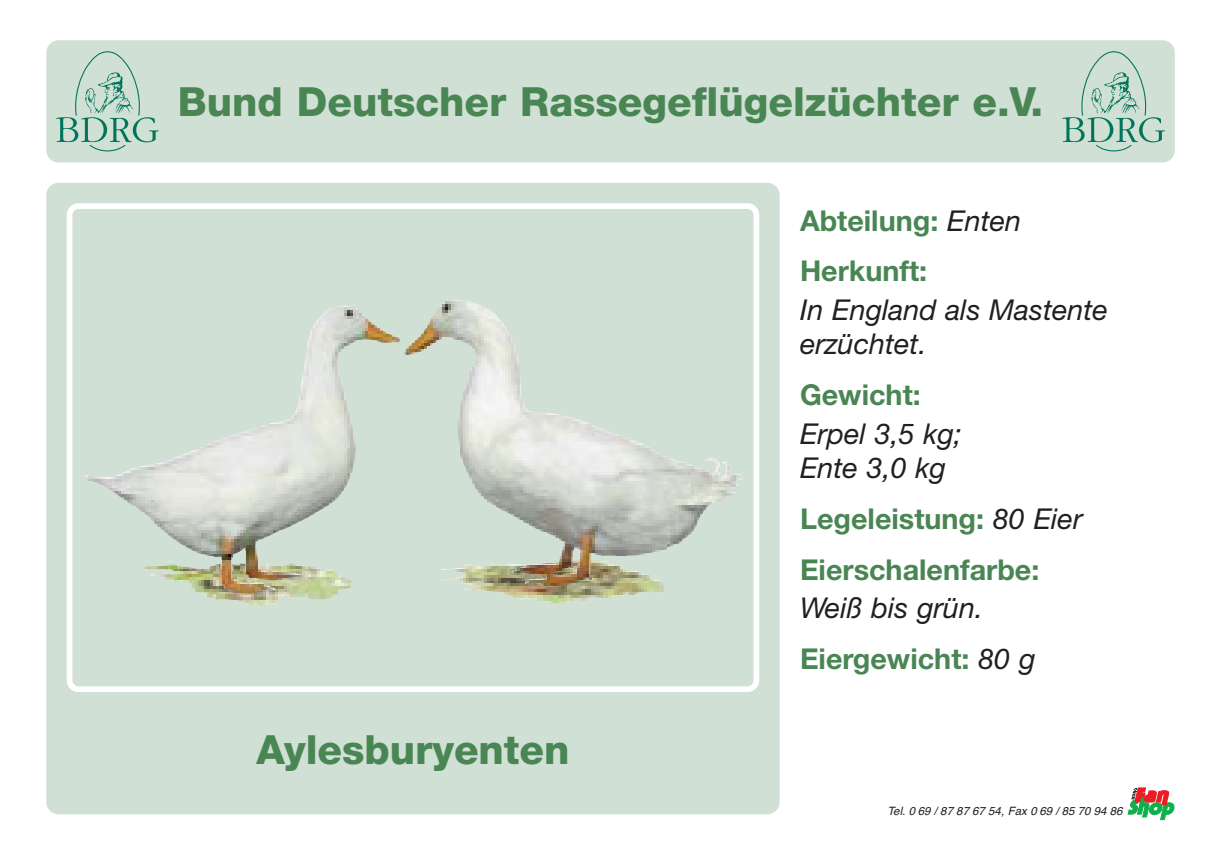
<style>
.page{position:relative;width:1221px;height:855px;background:#fff}
.page>*{position:absolute;margin:0;border:0;box-sizing:border-box;transform-origin:0 0}
.t1{font:800 40.2px "Helvetica Neue";color:#498654}
.t2{font:italic 28.8px/34.5px "Helvetica Neue";color:#231f20}
.t3{font:700 28.8px/50.7px "Helvetica Neue";color:#498654}
.t4{font:italic 11.4px "Helvetica";color:#231f20}
.s1{font-weight:400;font-style:italic;color:#231f20}
.s2{font-weight:700;font-style:normal;color:#498654}
</style>
<div class="page">
<div style="left:46px;top:183px;width:734px;height:631px;background:#d0e0d5;border-radius:12px"></div>
<div style="left:46px;top:40px;width:1129px;height:122px;background:#d0e0d5;border-radius:12px"></div>
<svg style="left:67px;top:203px;width:692px;height:489px"></svg>
<svg style="left:1128px;top:788px;width:46px;height:32px"></svg>
<svg style="left:56px;top:51px;width:103px;height:100px"></svg>
<svg style="left:1062px;top:51px;width:103px;height:100px"></svg>
<img style="left:141px;top:561px;width:127px;height:22px">
<img style="left:446px;top:561px;width:139px;height:19px">
<img style="left:200px;top:305px;width:143px;height:143px">
<img style="left:404px;top:300px;width:73px;height:124px">
<h1 class="t1" style="left:178px;top:87px;width:867px">Bund Deutscher Rassegeflügelzüchter e.V.</h1>
<h1 class="t1" style="left:256px;top:735px;width:315px">Aylesburyenten</h1>
<p class="t3" style="left:800px;top:198px;width:223px">Abteilung: <span class="s1">Enten<br></span>Herkunft:</p>
<p class="t2" style="left:800px;top:295px;width:310px">In England als Mastente erzüchtet.</p>
<p class="t3" style="left:800px;top:372px;width:122px">Gewicht:</p>
<p class="t2" style="left:800px;top:419px;width:163px">Erpel 3,5 kg;<br>Ente 3,0 kg</p>
<p class="t3" style="left:800px;top:496px;width:284px">Legeleistung: <span class="s1">80 Eier<br></span>Eierschalenfarbe:</p>
<p class="t2" style="left:800px;top:586px;width:237px;line-height:50.7px">Weiß bis grün.<br><span class="s2">Eiergewicht:</span> 80 g</p>
<p class="t4" style="left:887px;top:806px;width:237px">Tel. 0 69 / 87 87 67 54, Fax 0 69 / 85 70 94 86</p>
</div>
